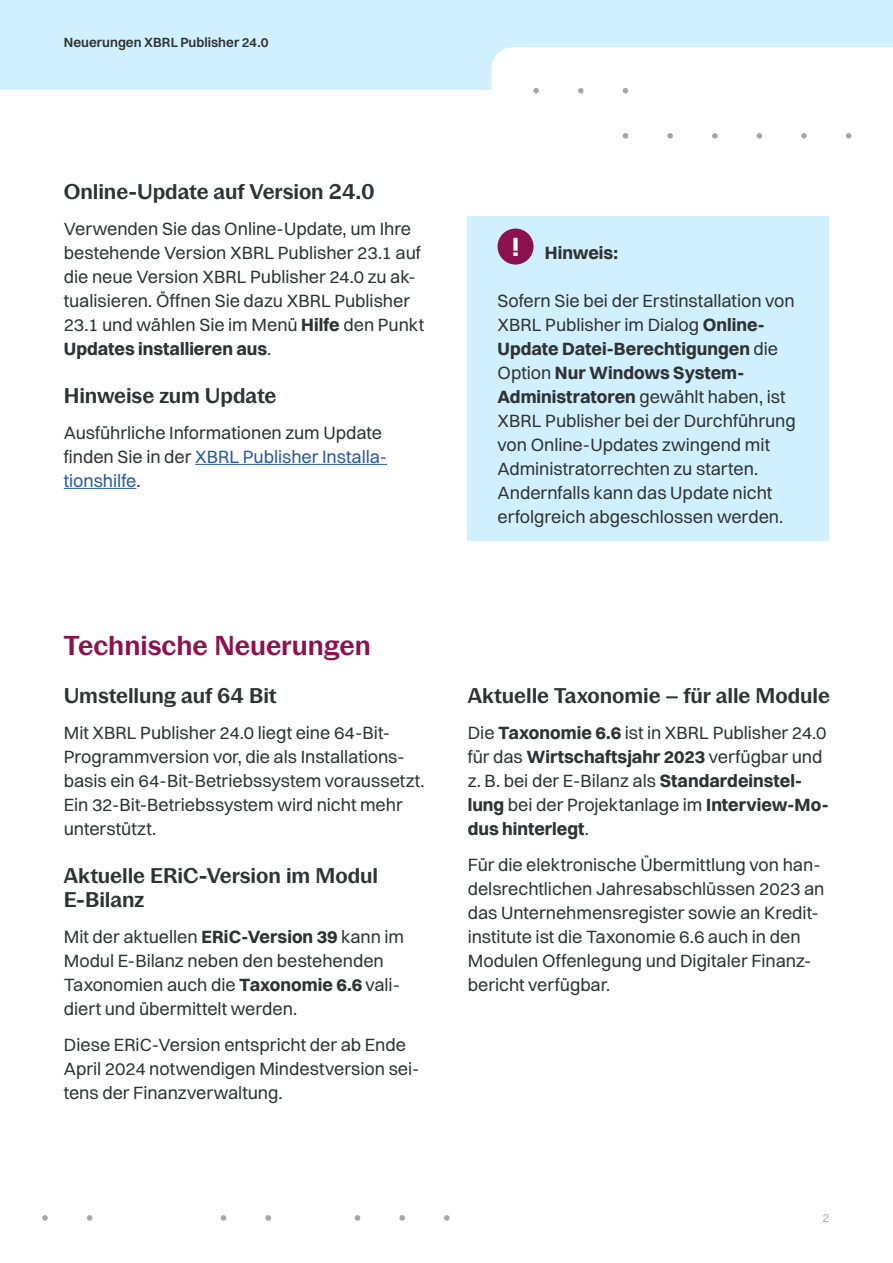
<style>
.page{position:relative;width:893px;height:1263px;background:#fff}
.page>*{position:absolute;margin:0;border:0;box-sizing:border-box;transform-origin:0 0}
.t1{font:600 27px "Pastiche Grotesque";color:#8c124f}
.t2{font:700 26.7px "Switzer";color:#fff}
.t3{font:600 21px/24px "Pastiche Grotesque";letter-spacing:-.005em;color:#303333}
.t4{font:18px/24px "Switzer";letter-spacing:-.005em;color:#303333}
.t5{font:700 18px "Switzer";color:#303333}
.t6{font:600 13.5px "Switzer";color:#303333}
.t7{font:12px "Switzer";color:#a8a6a8}
.s1{font-weight:700}
.s2{color:#275b9b}
</style>
<div class="page">
<div style="left:0;top:0;width:893px;height:357px;background:#d1f0ff"></div>
<div style="left:491px;top:47px;width:402px;height:310px;background:#fff"></div>
<div style="left:0;top:91px;width:530px;height:1172px;background:#fff"></div>
<svg style="left:533px;top:88px;width:6px;height:6px"></svg>
<svg style="left:578px;top:88px;width:6px;height:6px"></svg>
<svg style="left:623px;top:88px;width:5px;height:6px"></svg>
<svg style="left:623px;top:133px;width:5px;height:6px"></svg>
<svg style="left:667px;top:133px;width:6px;height:6px"></svg>
<svg style="left:712px;top:133px;width:5px;height:6px"></svg>
<svg style="left:757px;top:133px;width:5px;height:6px"></svg>
<svg style="left:801px;top:133px;width:6px;height:6px"></svg>
<svg style="left:846px;top:133px;width:5px;height:6px"></svg>
<svg style="left:42px;top:1215px;width:6px;height:6px"></svg>
<svg style="left:87px;top:1215px;width:5px;height:6px"></svg>
<svg style="left:221px;top:1215px;width:5px;height:6px"></svg>
<svg style="left:265px;top:1215px;width:6px;height:6px"></svg>
<svg style="left:355px;top:1215px;width:5px;height:6px"></svg>
<svg style="left:399px;top:1215px;width:6px;height:6px"></svg>
<svg style="left:444px;top:1215px;width:6px;height:6px"></svg>
<hr style="left:195px;top:464px;width:192px;height:1px;background:#275b9b">
<hr style="left:64px;top:488px;width:72px;height:1px;background:#275b9b">
<div style="left:468px;top:217px;width:361px;height:324px;background:#d1f0ff"></div>
<div style="left:497px;top:229px;width:36px;height:36px;background:#8c124f;border-radius:50%"></div>
<p class="t6" style="left:64px;top:34px;width:206px">Neuerungen XBRL Publisher 24.0</p>
<p class="t3" style="left:64px;top:177px;width:313px">Online-Update auf Version 24.0</p>
<p class="t4" style="left:64px;top:216px;width:362px">Verwenden Sie das Online-Update, um Ihre bestehende Version XBRL Publisher 23.1 auf die neue Version XBRL Publisher 24.0 zu ak&shy;tualisieren. Öffnen Sie dazu XBRL Publisher 23.1 und wählen Sie im Menü <span class="s1">Hilfe</span> den Punkt <span class="s1">Updates installieren aus</span>.</p>
<p class="t3" style="left:64px;top:381px;width:214px">Hinweise zum Update</p>
<p class="t4" style="left:64px;top:420px;width:325px">Ausführliche Informationen zum Update finden Sie in der <span class="s2">XBRL Publisher Installa&shy;tionshilfe</span>.</p>
<h1 class="t1" style="left:64px;top:625px;width:309px">Technische Neuerungen</h1>
<p class="t3" style="left:64px;top:681px;width:214px">Umstellung auf 64 Bit</p>
<p class="t4" style="left:64px;top:720px;width:362px">Mit XBRL Publisher 24.0 liegt eine 64-Bit-Programmversion vor, die als Installations&shy;basis ein 64-Bit-Betriebssystem voraussetzt.<br>Ein 32-Bit-Betriebssystem wird nicht mehr unterstützt.</p>
<p class="t3" style="left:64px;top:861px;width:316px">Aktuelle ERiC-Version im Modul<br>E-Bilanz</p>
<p class="t4" style="left:64px;top:924px;width:342px">Mit der aktuellen <span class="s1">ERiC-Version 39</span> kann im Modul E-Bilanz neben den bestehenden Taxonomien auch die <span class="s1">Taxonomie 6.6</span> vali&shy;diert und übermittelt werden.</p>
<p class="t4" style="left:64px;top:1032px;width:357px">Diese ERiC-Version entspricht der ab Ende<br>April 2024 notwendigen Mindestversion sei&shy;tens der Finanzverwaltung.</p>
<h2 class="t2" style="left:511px;top:230px;width:11px">!</h2>
<p class="t5" style="left:545px;top:241px;width:75px">Hinweis:</p>
<p class="t4" style="left:497px;top:288px;width:300px">Sofern Sie bei der Erstinstallation von XBRL Publisher im Dialog <span class="s1">Online-Update Datei-Berechtigungen</span> die Option <span class="s1">Nur Windows System-Administratoren</span> gewählt haben, ist XBRL Publisher bei der Durchführung von Online-Updates zwingend mit Administratorrechten zu starten.<br>Andernfalls kann das Update nicht erfolgreich abgeschlossen werden.</p>
<p class="t3" style="left:468px;top:681px;width:364px">Aktuelle Taxonomie – für alle Module</p>
<p class="t4" style="left:468px;top:720px;width:362px">Die <span class="s1">Taxonomie 6.6</span> ist in XBRL Publisher 24.0 für das <span class="s1">Wirtschaftsjahr 2023</span> verfügbar und z. B. bei der E-Bilanz als <span class="s1">Standardeinstel&shy;lung</span> bei der Projektanlage im <span class="s1">Interview-Mo&shy;dus hinterlegt</span>.</p>
<p class="t4" style="left:468px;top:852px;width:358px">Für die elektronische Übermittlung von han&shy;delsrechtlichen Jahresabschlüssen 2023 an das Unternehmensregister sowie an Kredit&shy;institute ist die Taxonomie 6.6 auch in den Modulen Offenlegung und Digitaler Finanz&shy;bericht verfügbar.</p>
<p class="t7" style="left:823px;top:1210px;width:8px">2</p>
</div>
